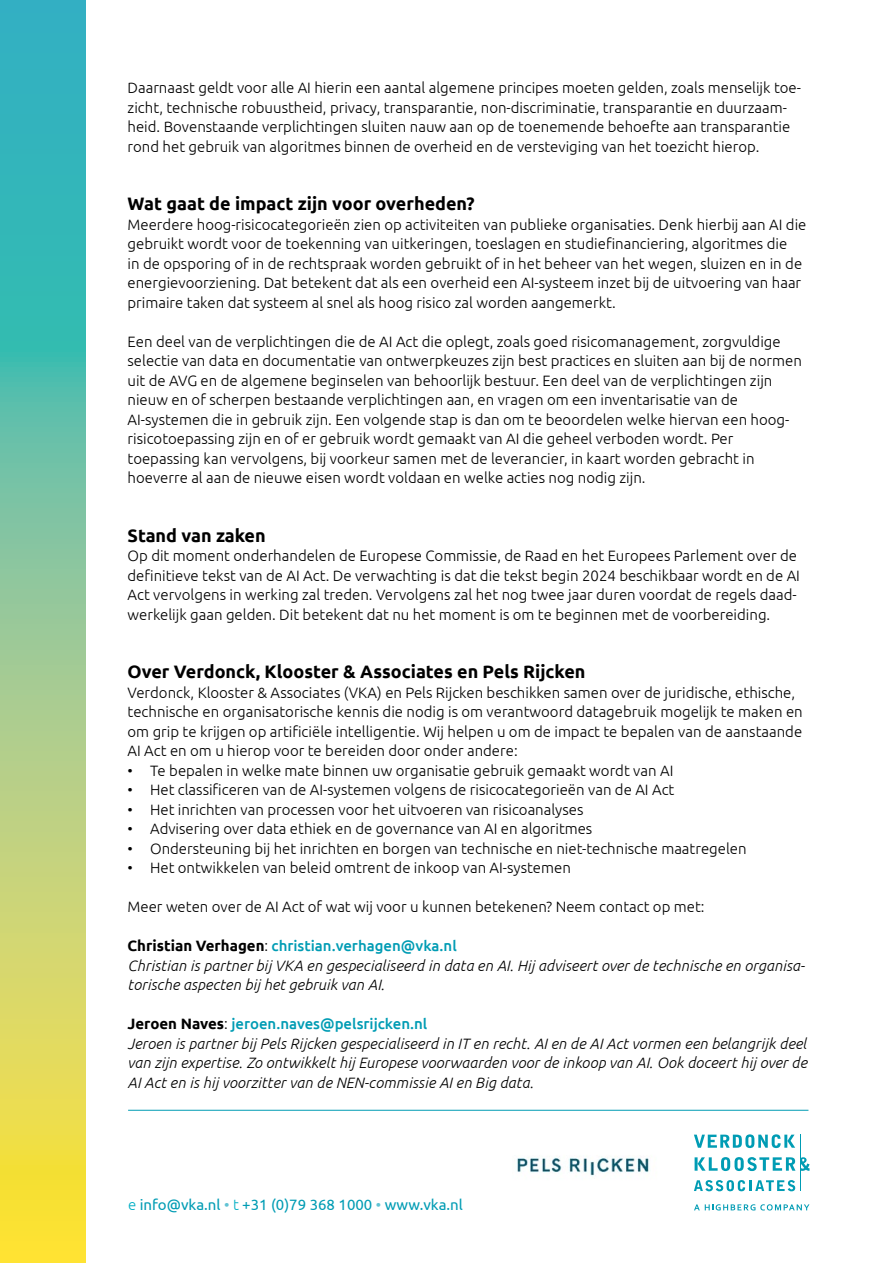
<style>
.page{position:relative;width:893px;height:1263px;background:#fff}
.page>*{position:absolute;margin:0;border:0;box-sizing:border-box;transform-origin:0 0}
.t1{font:700 18px "Ubuntu";color:#000}
.t2{font:300 15px/19.5px "Ubuntu";color:#000}
.t3{font:italic 300 15px/19.5px "Ubuntu";letter-spacing:.01em;color:#000}
.t4{font:15px "Ubuntu";color:#009cb4}
.s1{font-weight:700;font-style:normal}
.s2{font-style:normal}
.s3{font-weight:500;font-style:normal;color:#009cb4}
.s4{font-weight:300;color:#00aec4}
.s5{color:#62c3d4}
</style>
<div class="page">
<svg style="left:0;top:0;width:85px;height:1263px;background:#90c88d"></svg>
<svg style="left:801px;top:1157px;width:8px;height:14px"></svg>
<svg style="left:694px;top:1134px;width:101px;height:14px"></svg>
<svg style="left:695px;top:1157px;width:100px;height:14px"></svg>
<svg style="left:694px;top:1180px;width:101px;height:11px"></svg>
<hr style="left:800px;top:1134px;width:1px;height:57px;background:#009cb4">
<svg style="left:694px;top:1204px;width:115px;height:6px"></svg>
<hr style="left:128px;top:1110px;width:680px;height:1px;background:#009cb4">
<img style="left:517px;top:1157px;width:132px;height:20px">
<p class="t2" style="left:128px;top:78px;width:675px">Daarnaast geldt voor alle AI hierin een aantal algemene principes moeten gelden, zoals menselijk toe&shy;zicht, technische robuustheid, privacy, transparantie, non-discriminatie, transparantie en duurzaam&shy;heid. Bovenstaande verplichtingen sluiten nauw aan op de toenemende behoefte aan transparantie rond het gebruik van algoritmes binnen de overheid en de versteviging van het toezicht hierop.</p>
<p class="t1" style="left:128px;top:193px;width:349px">Wat gaat de impact zijn voor overheden?</p>
<p class="t2" style="left:128px;top:214px;width:680px">Meerdere hoog-risicocategorieën zien op activiteiten van publieke organisaties. Denk hierbij aan AI die gebruikt wordt voor de toekenning van uitkeringen, toeslagen en studiefinanciering, algoritmes die<br>in de opsporing of in de rechtspraak worden gebruikt of in het beheer van het wegen, sluizen en in de energievoorziening. Dat betekent dat als een overheid een AI-systeem inzet bij de uitvoering van haar primaire taken dat systeem al snel als hoog risico zal worden aangemerkt.</p>
<p class="t2" style="left:128px;top:331px;width:676px">Een deel van de verplichtingen die de AI Act die oplegt, zoals goed risicomanagement, zorgvuldige selectie van data en documentatie van ontwerpkeuzes zijn best practices en sluiten aan bij de normen uit de AVG en de algemene beginselen van behoorlijk bestuur. Een deel van de verplichtingen zijn nieuw en of scherpen bestaande verplichtingen aan, en vragen om een inventarisatie van de AI-systemen die in gebruik zijn. Een volgende stap is dan om te beoordelen welke hiervan een hoog&shy;risicotoepassing zijn en of er gebruik wordt gemaakt van AI die geheel verboden wordt. Per toepassing kan vervolgens, bij voorkeur samen met de leverancier, in kaart worden gebracht in hoeverre al aan de nieuwe eisen wordt voldaan en welke acties nog nodig zijn.</p>
<p class="t1" style="left:128px;top:524px;width:140px">Stand van zaken</p>
<p class="t2" style="left:128px;top:546px;width:674px">Op dit moment onderhandelen de Europese Commissie, de Raad en het Europees Parlement over de definitieve tekst van de AI Act. De verwachting is dat die tekst begin 2024 beschikbaar wordt en de AI Act vervolgens in werking zal treden. Vervolgens zal het nog twee jaar duren voordat de regels daad&shy;werkelijk gaan gelden. Dit betekent dat nu het moment is om te beginnen met de voorbereiding.</p>
<p class="t1" style="left:128px;top:661px;width:459px">Over Verdonck, Klooster &amp; Associates en Pels Rijcken</p>
<p class="t2" style="left:128px;top:682px;width:677px">Verdonck, Klooster &amp; Associates (VKA) en Pels Rijcken beschikken samen over de juridische, ethische, technische en organisatorische kennis die nodig is om verantwoord datagebruik mogelijk te maken en om grip te krijgen op artificiële intelligentie. Wij helpen u om de impact te bepalen van de aanstaande AI Act en om u hierop voor te bereiden door onder andere:</p>
<p class="t2" style="left:128px;top:760px;width:547px">• Te bepalen in welke mate binnen uw organisatie gebruik gemaakt wordt van AI</p>
<p class="t2" style="left:128px;top:780px;width:548px">• Het classificeren van de AI-systemen volgens de risicocategorieën van de AI Act</p>
<p class="t2" style="left:128px;top:799px;width:457px">• Het inrichten van processen voor het uitvoeren van risicoanalyses</p>
<p class="t2" style="left:128px;top:819px;width:466px">• Advisering over data ethiek en de governance van AI en algoritmes</p>
<p class="t2" style="left:128px;top:838px;width:621px">• Ondersteuning bij het inrichten en borgen van technische en niet-technische maatregelen</p>
<p class="t2" style="left:128px;top:858px;width:445px">• Het ontwikkelen van beleid omtrent de inkoop van AI-systemen</p>
<p class="t2" style="left:128px;top:897px;width:578px">Meer weten over de AI Act of wat wij voor u kunnen betekenen? Neem contact op met:</p>
<p class="t3" style="left:128px;top:936px;width:679px"><span class="s1">Christian Verhagen</span><span class="s2">:</span> <span class="s3">christian.verhagen@vka.nl<br></span>Christian is partner bij VKA en gespecialiseerd in data en AI. Hij adviseert over de technische en organisa&shy;torische aspecten bij het gebruik van AI.</p>
<p class="t3" style="left:128px;top:1014px;width:681px"><span class="s1">Jeroen Naves</span><span class="s2">:</span> <span class="s3">jeroen.naves@pelsrijcken.nl<br></span>Jeroen is partner bij Pels Rijcken gespecialiseerd in IT en recht. AI en de AI Act vormen een belangrijk deel van zijn expertise. Zo ontwikkelt hij Europese voorwaarden voor de inkoop van AI. Ook doceert hij over de AI Act en is hij voorzitter van de NEN-commissie AI en Big data.</p>
<p class="t4" style="left:128px;top:1196px;width:336px"><span class="s4">e</span> info@vka.nl <span class="s5">•</span> <span class="s4">t</span> +31 (0)79 368 1000 <span class="s5">•</span> www.vka.nl</p>
</div>
